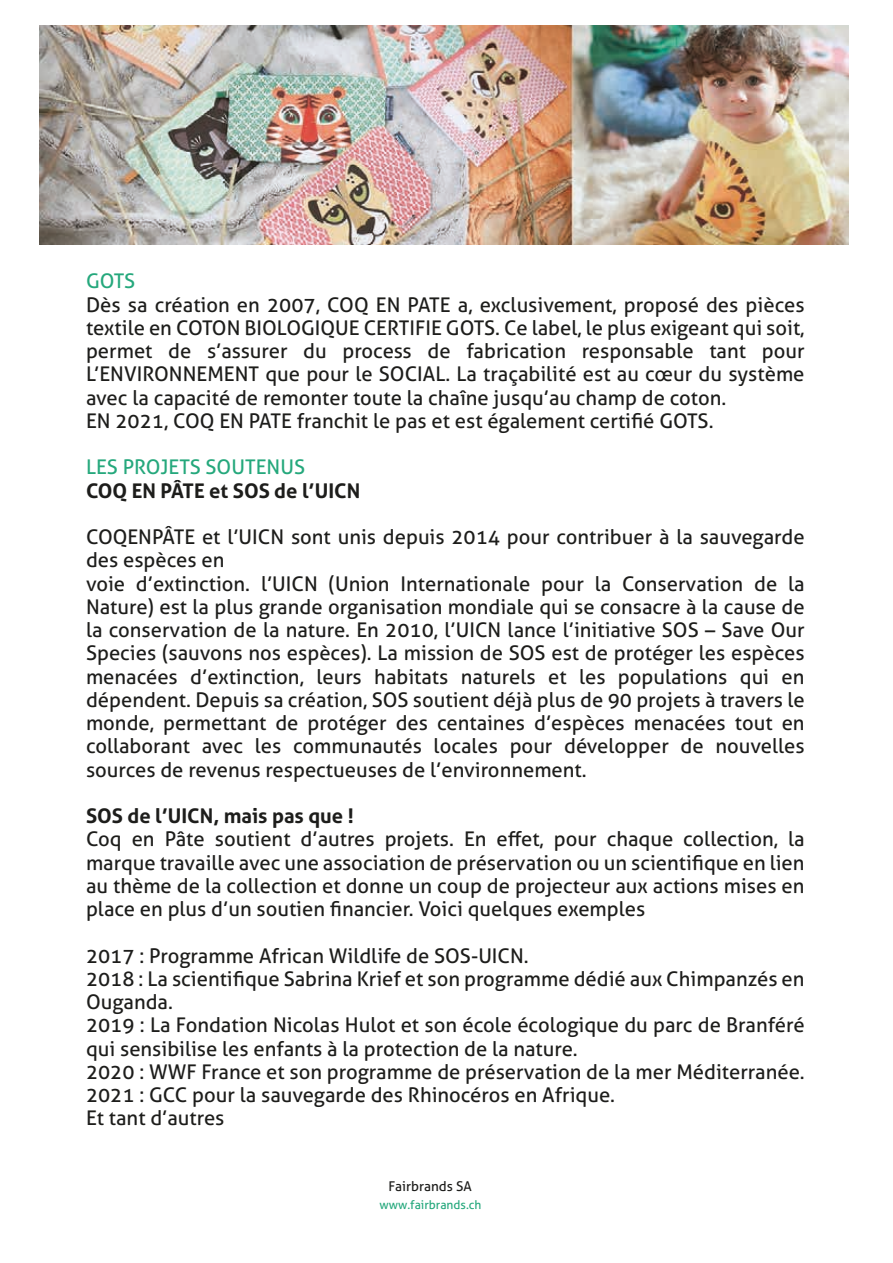
<style>
.page{position:relative;width:893px;height:1263px;background:#fff}
.page>*{position:absolute;margin:0;border:0;box-sizing:border-box;transform-origin:0 0}
.t1{font:20.25px/23.2px "Aller";color:#1d1d1b}
.t2{font:700 20.25px "Aller";color:#1d1d1b}
.t3{font:20.25px "Aller";color:#25a87c}
.t4{font:13.5px "Aller";color:#1d1d1b}
.t5{font:12px "Aller";color:#25a87c}
</style>
<div class="page">
<img style="left:40px;top:26px;width:808px;height:218px">
<p class="t3" style="left:86px;top:269px;width:51px">GOTS</p>
<p class="t1" style="left:86px;top:293px;width:720px">Dès sa création en 2007, COQ EN PATE a, exclusivement, proposé des pièces textile en COTON BIOLOGIQUE CERTIFIE GOTS. Ce label, le plus exigeant qui soit, permet de s’assurer du process de fabrication responsable tant pour L’ENVIRONNEMENT que pour le SOCIAL. La traçabilité est au cœur du système avec la capacité de remonter toute la chaîne jusqu’au champ de coton.<br>EN 2021, COQ EN PATE franchit le pas et est également certifié GOTS.</p>
<p class="t3" style="left:86px;top:455px;width:221px">LES PROJETS SOUTENUS</p>
<p class="t2" style="left:86px;top:478px;width:276px">COQ EN PÂTE et SOS de l’UICN</p>
<p class="t1" style="left:86px;top:525px;width:720px">COQENPÂTE et l’UICN sont unis depuis 2014 pour contribuer à la sauvegarde des espèces en<br>voie d’extinction. l’UICN (Union Internationale pour la Conservation de la Nature) est la plus grande organisation mondiale qui se consacre à la cause de la conservation de la nature. En 2010, l’UICN lance l’initiative SOS – Save Our Species (sauvons nos espèces). La mission de SOS est de protéger les espèces menacées d’extinction, leurs habitats naturels et les populations qui en dépendent. Depuis sa création, SOS soutient déjà plus de 90 projets à travers le monde, permettant de protéger des centaines d’espèces menacées tout en collaborant avec les communautés locales pour développer de nouvelles sources de revenus respectueuses de l’environnement.</p>
<p class="t2" style="left:86px;top:803px;width:269px">SOS de l’UICN, mais pas que !</p>
<p class="t1" style="left:86px;top:827px;width:720px;text-align:justify">Coq en Pâte soutient d’autres projets. En effet, pour chaque collection, la marque travaille avec une association de préservation ou un scientifique en lien au thème de la collection et donne un coup de projecteur aux actions mises en place en plus d’un soutien financier. Voici quelques exemples</p>
<p class="t1" style="left:86px;top:944px;width:720px">2017 : Programme African Wildlife de SOS-UICN.<br>2018 : La scientifique Sabrina Krief et son programme dédié aux Chimpanzés en Ouganda.<br>2019 : La Fondation Nicolas Hulot et son école écologique du parc de Branféré qui sensibilise les enfants à la protection de la nature.<br>2020 : WWF France et son programme de préservation de la mer Méditerranée.<br>2021 : GCC pour la sauvegarde des Rhinocéros en Afrique.<br>Et tant d’autres</p>
<p class="t4" style="left:388px;top:1178px;width:85px">Fairbrands SA</p>
<p class="t5" style="left:379px;top:1198px;width:104px">www.fairbrands.ch</p>
</div>
